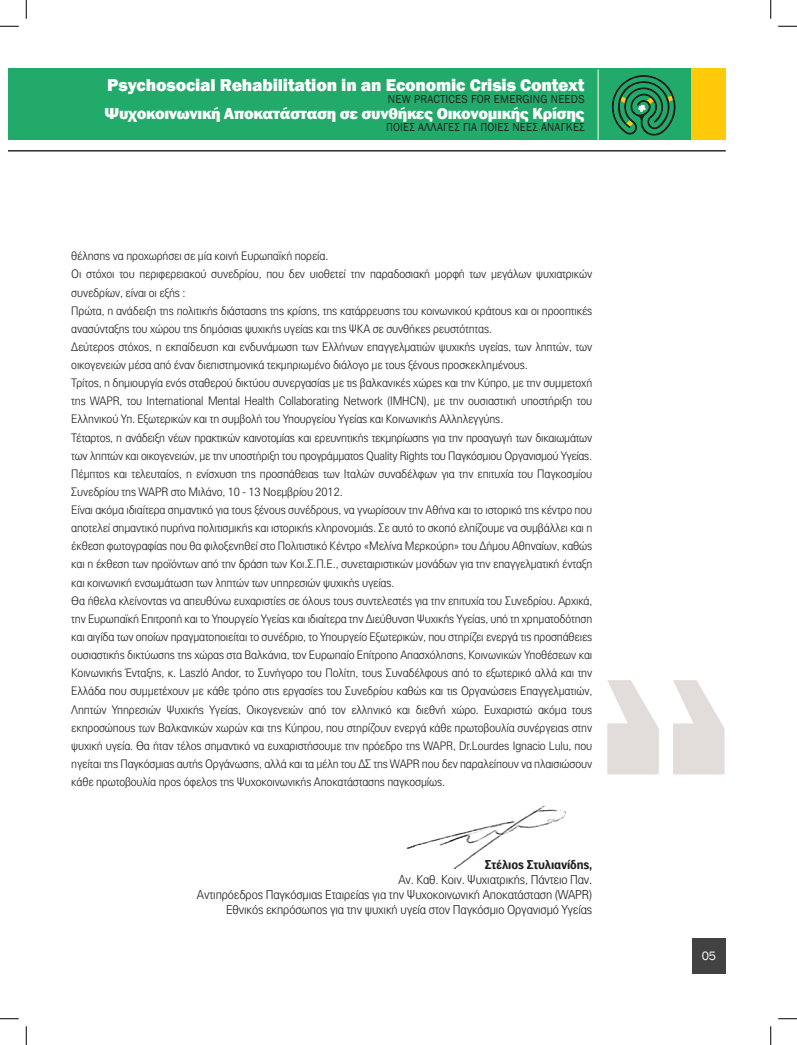
<style>
.page{position:relative;width:797px;height:1045px;background:#fff}
.page>*{position:absolute;margin:0;border:0;box-sizing:border-box;transform-origin:0 0}
.t1{font:800 17.75px "Franklin Gothic";letter-spacing:-.01em;color:#fff}
.t2{font:800 16.38px "Franklin Gothic";letter-spacing:-.02em;color:#fff}
.t3{font:300 12.5px/15px "PF Paperback";letter-spacing:-.01em;color:#231f20;text-align:right}
.t4{font:700 12.5px "PF Paperback";letter-spacing:-.01em;color:#231f20}
.t5{font:12.5px "Franklin Gothic";color:#fff}
.t6{font:300 11.88px/18.1px "PF Paperback";letter-spacing:-.01em;color:#231f20}
.t7{font:11.88px "Franklin Gothic";letter-spacing:.02em;color:#231f20;scale:.93 1}
</style>
<div class="page">
<div style="left:9px;top:69px;width:17px;height:71px;background:#21aa6a"></div>
<div style="left:26px;top:69px;width:683px;height:71px;background:#21aa6a"></div>
<div style="left:691px;top:69px;width:34px;height:71px;background:#feca0a"></div>
<hr style="left:9px;top:150px;width:716px;height:1px;background:#231f20">
<hr style="left:597px;top:69px;width:1px;height:71px;background:#fff">
<svg style="left:611px;top:75px;width:64px;height:61px"></svg>
<div style="left:692px;top:938px;width:33px;height:35px;background:#434242"></div>
<img style="left:406px;top:805px;width:161px;height:65px">
<svg style="left:0;top:25px;width:19px;height:2px"></svg>
<svg style="left:778px;top:25px;width:19px;height:2px"></svg>
<svg style="left:0;top:1018px;width:19px;height:1px"></svg>
<svg style="left:778px;top:1018px;width:19px;height:1px"></svg>
<svg style="left:25px;top:0;width:2px;height:19px"></svg>
<svg style="left:25px;top:1026px;width:2px;height:19px"></svg>
<svg style="left:770px;top:0;width:1px;height:19px"></svg>
<svg style="left:770px;top:1026px;width:1px;height:19px"></svg>
<h1 class="t1" style="left:107px;top:74px;width:479px">Psychosocial Rehabilitation in an Economic Crisis Context</h1>
<p class="t7" style="left:388px;top:92px;width:205px">NEW PRACTICES FOR EM ERG ING NEEDS</p>
<h2 class="t2" style="left:105px;top:103px;width:481px">Ψυχοκοινωνική Αποκατάσταση σε συνθήκες Οικονομικής Κρίσης</h2>
<p class="t7" style="left:386px;top:120px;width:215px">ΠΟΙΕΣ ΑΛΛΑΓΈΣ ΓΙΑ Π ΟΙΕΣ ΝΈΕΣ ΑΝΆΓΚΕΣ</p>
<p class="t6" style="left:71px;top:247px;width:522px">θέλησης να προχωρήσει σε μία κοινή Ευρωπαϊκή πορεία.<br>Οι στόχοι του περιφερειακού συνεδρίου, που δεν υιοθετεί την παραδοσιακή μορφή των μεγάλων ψυχιατρικών συνεδρίων, είναι οι εξής :<br>Πρώτα, η ανάδειξη της πολιτικής διάστασης της κρίσης, της κατάρρευσης του κοινωνικού κράτους και οι προοπτικές ανασύνταξης του χώρου της δημόσιας ψυχικής υγείας και της ΨΚΑ σε συνθήκες ρευστότητας.<br>Δεύτερος στόχος, η εκπαίδευση και ενδυνάμωση των Ελλήνων επαγγελματιών ψυχικής υγείας, των ληπτών, των οικογενειών μέσα από έναν διεπιστημονικά τεκμηριωμένο διάλογο με τους ξένους προσκεκλημένους.<br>Τρίτος, η δημιουργία ενός σταθερού δικτύου συνεργασίας με τις βαλκανικές χώρες και την Κύπρο, με την συμμετοχή της WAPR, του International Mental Health Collaborating Network (ΙΜHCΝ), με την ουσιαστική υποστήριξη του Ελληνικού Υπ. Εξωτερικών και τη συμβολή του Υπουργείου Υγείας και Κοινωνικής Αλληλεγγύης.<br>Τέταρτος, η ανάδειξη νέων πρακτικών καινοτομίας και ερευνητικής τεκμηρίωσης για την προαγωγή των δικαιωμάτων των ληπτών και οικογενειών, με την υποστήριξη του προγράμματος Quality Rights του Παγκόσμιου Οργανισμού Υγείας.<br>Πέμπτος και τελευταίος, η ενίσχυση της προσπάθειας των Ιταλών συναδέλφων για την επιτυχία του Παγκοσμίου Συνεδρίου της WAPR στο Μιλάνο, 10 - 13 Νοεμβρίου 2012.<br>Είναι ακόμα ιδιαίτερα σημαντικό για τους ξένους συνέδρους, να γνωρίσουν την Αθήνα και το ιστορικό της κέντρο που αποτελεί σημαντικό πυρήνα πολιτισμικής και ιστορικής κληρονομιάς. Σε αυτό το σκοπό ελπίζουμε να συμβάλλει και η έκθεση φωτογραφίας που θα φιλοξενηθεί στο Πολιτιστικό Κέντρο «Μελίνα Μερκούρη» του Δήμου Αθηναίων, καθώς και η έκθεση των προϊόντων από την δράση των Κοι.Σ.Π.Ε., συνεταιριστικών μονάδων για την επαγγελματική ένταξη και κοινωνική ενσωμάτωση των ληπτών των υπηρεσιών ψυχικής υγείας.<br>Θα ήθελα κλείνοντας να απευθύνω ευχαριστίες σε όλους τους συντελεστές για την επιτυχία του Συνεδρίου. Αρχικά, την Ευρωπαϊκή Επιτροπή και το Υπουργείο Υγείας και ιδιαίτερα την Διεύθυνση Ψυχικής Υγείας, υπό τη χρηματοδότηση και αιγίδα των οποίων πραγματοποιείται το συνέδριο, το Υπουργείο Εξωτερικών, που στηρίζει ενεργά τις προσπάθειες ουσιαστικής δικτύωσης της χώρας στα Βαλκάνια, τον Ευρωπαίο Επίτροπο Απασχόλησης, Κοινωνικών Υποθέσεων και Κοινωνικής Ένταξης, κ. Laszlό Andor, το Συνήγορο του Πολίτη, τους Συναδέλφους από το εξωτερικό αλλά και την Ελλάδα που συμμετέχουν με κάθε τρόπο στις εργασίες του Συνεδρίου καθώς και τις Οργανώσεις Επαγγελματιών, Ληπτών Υπηρεσιών Ψυχικής Υγείας, Οικογενειών από τον ελληνικό και διεθνή χώρο. Ευχαριστώ ακόμα τους εκπροσώπους των Βαλκανικών χωρών και της Κύπρου, που στηρίζουν ενεργά κάθε πρωτοβουλία συνέργειας στην ψυχική υγεία. Θα ήταν τέλος σημαντικό να ευχαριστήσουμε την πρόεδρο της WAPR, Dr.Lourdes Ignacio Lulu, που ηγείται της Παγκόσμιας αυτής Οργάνωσης, αλλά και τα μέλη του ΔΣ της WAPR που δεν παραλείπουν να πλαισιώσουν κάθε πρωτοβουλία προς όφελος της Ψυχοκοινωνικής Αποκατάστασης παγκοσμίως.</p>
<p class="t4" style="left:485px;top:856px;width:109px">Στέλιος Στυλιανίδης,</p>
<p class="t3" style="left:197px;top:871px;width:397px">Αν. Καθ. Κοιν. Ψυχιατρικής, Πάντειο Παν.<br>Αντιπρόεδρος Παγκόσμιας Εταιρείας για την Ψυχοκοινωνική Αποκατάσταση (WAPR)<br>Εθνικός εκπρόσωπος για την ψυχική υγεία στον Παγκόσμιο Οργανισμό Υγείας</p>
<p class="t5" style="left:702px;top:948px;width:16px">05</p>
</div>
